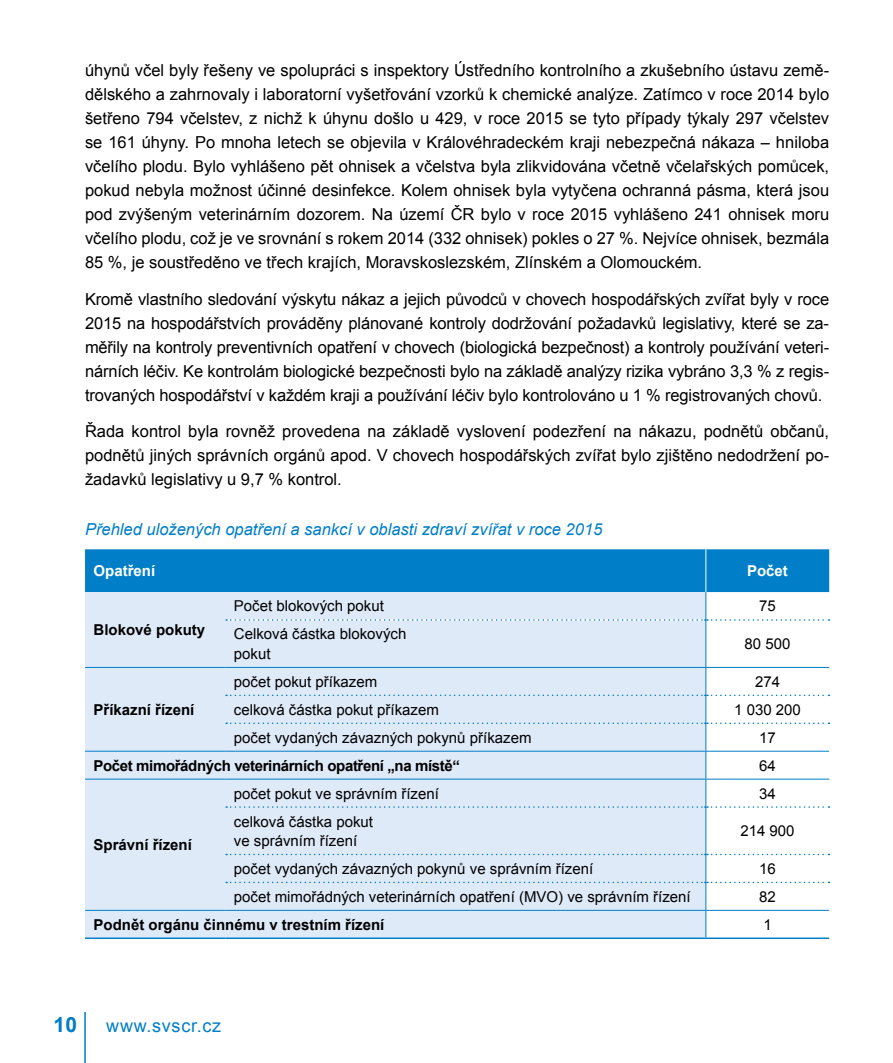
<style>
.page{position:relative;width:893px;height:1063px;background:#fff}
.page>*{position:absolute;margin:0;border:0;box-sizing:border-box;transform-origin:0 0}
.t1{font:700 21px "Arial";color:#007ec7}
.t2{font:18px "Arial";letter-spacing:.04em;color:#007ec7}
.t3{font:16.5px/24px "Arial";color:#000;text-align:justify}
.t4{font:italic 16.5px "Arial";color:#007ec7}
.t5{font:15px/19.5px "Arial";color:#000}
.t6{font:700 15px "Arial";color:#000}
.t7{font:700 15px "Arial";letter-spacing:-.025em;color:#000}
.t8{font:700 15px "Arial";color:#fff}
</style>
<div class="page">
<hr style="left:84px;top:1012px;width:2px;height:51px;background:#007ec7">
<div style="left:85px;top:621px;width:620px;height:317px;background:#dfeaf9"></div>
<hr style="left:85px;top:667px;width:140px;height:1px;background:#007ec7">
<hr style="left:225px;top:667px;width:481px;height:1px;background:#007ec7">
<hr style="left:706px;top:667px;width:123px;height:1px;background:#007ec7">
<hr style="left:85px;top:751px;width:140px;height:1px;background:#007ec7">
<hr style="left:225px;top:751px;width:481px;height:1px;background:#007ec7">
<hr style="left:85px;top:779px;width:140px;height:1px;background:#007ec7">
<hr style="left:225px;top:779px;width:481px;height:1px;background:#007ec7">
<hr style="left:85px;top:938px;width:140px;height:1px;background:#007ec7">
<hr style="left:225px;top:938px;width:481px;height:1px;background:#007ec7">
<hr style="left:706px;top:938px;width:123px;height:1px;background:#007ec7">
<hr style="left:85px;top:910px;width:140px;height:1px;background:#007ec7">
<hr style="left:225px;top:910px;width:481px;height:1px;background:#007ec7">
<svg style="left:85px;top:549px;width:744px;height:72px;background:#5cabdb"></svg>
<hr style="left:705px;top:620px;width:1px;height:47px;background:#007ec7">
<hr style="left:705px;top:807px;width:1px;height:47px;background:#007ec7">
<svg style="left:226px;top:668px;width:603px;height:140px"></svg>
<svg style="left:226px;top:854px;width:603px;height:84px"></svg>
<p class="t3" style="left:85px;top:58px;width:746px">úhynů včel byly řešeny ve spolupráci s inspektory Ústředního kontrolního a zkušebního ústavu země&shy;dělského a zahrnovaly i laboratorní vyšetřování vzorků k chemické analýze. Zatímco v roce 2014 bylo šetřeno 794 včelstev, z nichž k úhynu došlo u 429, v roce 2015 se tyto případy týkaly 297 včelstev se 161 úhyny. Po mnoha letech se objevila v Královéhradeckém kraji nebezpečná nákaza – hniloba včelího plodu. Bylo vyhlášeno pět ohnisek a včelstva byla zlikvidována včetně včelařských pomůcek, pokud nebyla možnost účinné desinfekce. Kolem ohnisek byla vytyčena ochranná pásma, která jsou pod zvýšeným veterinárním dozorem. Na území ČR bylo v roce 2015 vyhlášeno 241 ohnisek moru včelího plodu, což je ve srovnání s rokem 2014 (332 ohnisek) pokles o 27 %. Nejvíce ohnisek, bezmála 85 %, je soustředěno ve třech krajích, Moravskoslezském, Zlínském a Olomouckém.</p>
<p class="t3" style="left:85px;top:287px;width:746px">Kromě vlastního sledování výskytu nákaz a jejich původců v chovech hospodářských zvířat byly v roce 2015 na hospodářstvích prováděny plánované kontroly dodržování požadavků legislativy, které se za&shy;měřily na kontroly preventivních opatření v chovech (biologická bezpečnost) a kontroly používání veteri&shy;nárních léčiv. Ke kontrolám biologické bezpečnosti bylo na základě analýzy rizika vybráno 3,3 % z regis&shy;trovaných hospodářství v každém kraji a používání léčiv bylo kontrolováno u 1 % registrovaných chovů.</p>
<p class="t3" style="left:85px;top:420px;width:746px">Řada kontrol byla rovněž provedena na základě vyslovení podezření na nákazu, podnětů občanů, podnětů jiných správních orgánů apod. V chovech hospodářských zvířat bylo zjištěno nedodržení po&shy;žadavků legislativy u 9,7 % kontrol.</p>
<p class="t4" style="left:85px;top:518px;width:519px">Přehled uložených opatření a sankcí v oblasti zdraví zvířat v roce 2015</p>
<p class="t8" style="left:94px;top:561px;width:63px">Opatření</p>
<p class="t8" style="left:747px;top:561px;width:42px">Počet</p>
<p class="t6" style="left:94px;top:620px;width:113px">Blokové pokuty</p>
<p class="t5" style="left:234px;top:597px;width:152px">Počet blokových pokut</p>
<p class="t5" style="left:759px;top:597px;width:18px">75</p>
<p class="t5" style="left:234px;top:625px;width:174px">Celková částka blokových pokut</p>
<p class="t5" style="left:745px;top:634px;width:47px">80 500</p>
<p class="t5" style="left:234px;top:672px;width:145px">počet pokut příkazem</p>
<p class="t5" style="left:755px;top:672px;width:27px">274</p>
<p class="t5" style="left:234px;top:700px;width:207px">celková částka pokut příkazem</p>
<p class="t5" style="left:734px;top:700px;width:68px">1 030 200</p>
<p class="t5" style="left:234px;top:728px;width:299px">počet vydaných závazných pokynů příkazem</p>
<p class="t5" style="left:759px;top:728px;width:18px">17</p>
<p class="t7" style="left:94px;top:755px;width:368px">Počet mimořádných veterinárních opatření „na místě“</p>
<p class="t5" style="left:759px;top:756px;width:18px">64</p>
<p class="t6" style="left:94px;top:700px;width:102px">Příkazní řízení</p>
<p class="t5" style="left:234px;top:784px;width:207px">počet pokut ve správním řízení</p>
<p class="t5" style="left:759px;top:784px;width:18px">34</p>
<p class="t5" style="left:234px;top:812px;width:141px">celková částka pokut ve správním řízení</p>
<p class="t5" style="left:740px;top:821px;width:56px">214 900</p>
<p class="t5" style="left:234px;top:859px;width:361px">počet vydaných závazných pokynů ve správním řízení</p>
<p class="t5" style="left:759px;top:859px;width:18px">16</p>
<p class="t5" style="left:234px;top:887px;width:458px">počet mimořádných veterinárních opatření (MVO) ve správním řízení</p>
<p class="t5" style="left:759px;top:887px;width:18px">82</p>
<p class="t6" style="left:94px;top:915px;width:292px">Podnět orgánu činnému v trestním řízení</p>
<p class="t5" style="left:763px;top:915px;width:10px">1</p>
<p class="t6" style="left:94px;top:835px;width:100px">Správní řízení</p>
<p class="t1" style="left:54px;top:1010px;width:25px">10</p>
<p class="t2" style="left:106px;top:1014px;width:116px">www.svscr.cz</p>
</div>
